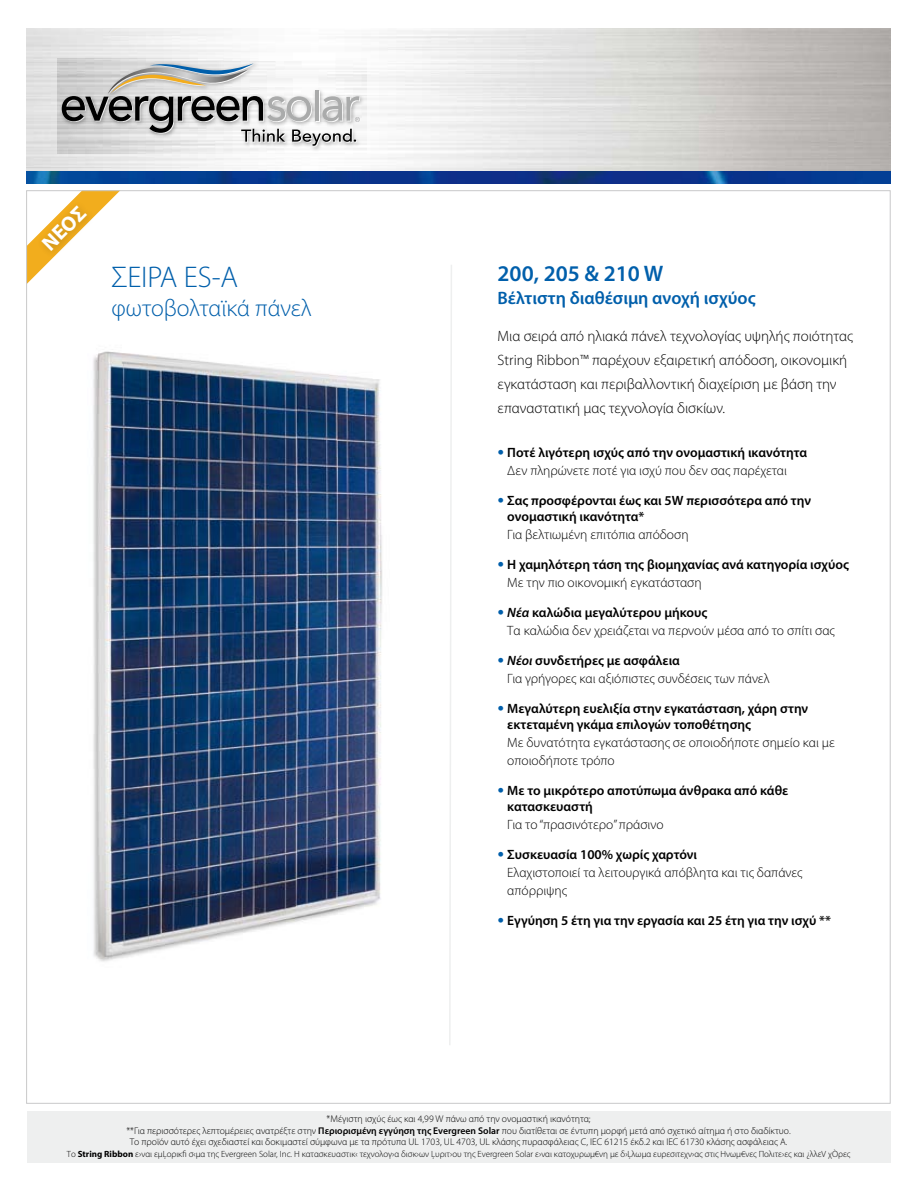
<style>
.page{position:relative;width:918px;height:1188px;background:#fff}
.page>*{position:absolute;margin:0;border:0;box-sizing:border-box;transform-origin:0 0}
.t1{font:300 30px "Myriad Pro";color:#005fab}
.t2{font:300 24px "Myriad Pro";letter-spacing:-.005em;color:#005fab}
.t3{font:600 22.5px "Myriad Pro";color:#005fab}
.t4{font:700 20.85px "Myriad Pro";color:#fff}
.t5{font:600 18px "Myriad Pro";color:#005fab}
.t6{font:300 15px/24px "Myriad Pro";color:#000}
.t7{font:600 13.5px/16.2px "Myriad Pro";color:#000}
.t8{font:300 13.5px/18px "Myriad Pro";color:#000}
.t9{font:300 9.75px/11.7px "Myriad Pro";color:#000;text-align:center}
.t10{font:300 9px "Myriad Pro";color:#000}
.s1{font-family:"Avenir";font-weight:400;color:#005fab}
.s2{font-weight:300}
.s3{font-weight:600;font-style:italic}
.s4{font-weight:600}
.s5{font-weight:700}
</style>
<div class="page">
<svg style="left:28px;top:192px;width:91px;height:91px"></svg>
<div style="left:34px;top:198px;width:60px;height:60px;background:#000;opacity:.2"></div>
<svg style="left:449px;top:265px;width:3px;height:780px"></svg>
<div style="left:27px;top:1111px;width:864px;height:51px;background:#eeefef"></div>
<img style="left:93px;top:351px;width:289px;height:611px">
<img style="left:27px;top:171px;width:864px;height:12px">
<img style="left:57px;top:59px;width:310px;height:94px">
<svg style="left:62px;top:63px;width:298px;height:84px"></svg>
<h3 class="t4" style="left:36px;top:237px;width:54px;rotate:-45deg">ΝΕΟΣ</h3>
<h1 class="t1" style="left:111px;top:259px;width:128px">ΣΕΙΡΑ ES-A</h1>
<h2 class="t2" style="left:111px;top:293px;width:202px">φωτοβολταϊκά πάνελ</h2>
<h3 class="t3" style="left:498px;top:259px;width:167px">200, 205 &amp; 210 W</h3>
<h3 class="t5" style="left:498px;top:286px;width:260px">Βέλτιστη διαθέσιμη ανοχή ισχύος</h3>
<p class="t6" style="left:498px;top:324px;width:357px">Μια σειρά από ηλιακά πάνελ τεχνολογίας υψηλής ποιότητας String Ribbon™ παρέχουν εξαιρετική απόδοση, οικονομική εγκατάσταση και περιβαλλοντική διαχείριση με βάση την επαναστατική μας τεχνολογία δισκίων.</p>
<p class="t7" style="left:507px;top:443px;width:301px;line-height:18px;text-indent:-10px"><span class="s1">•</span> Ποτέ λιγότερη ισχύς από την ονομαστική ικανότητα<br><span class="s2">Δεν πληρώνετε ποτέ για ισχύ που δεν σας παρέχεται</span></p>
<p class="t7" style="left:507px;top:492px;width:305px;text-indent:-10px"><span class="s1">•</span> Σας προσφέρονται έως και 5W περισσότερα από την ονομαστική ικανότητα*</p>
<p class="t8" style="left:507px;top:525px;width:183px">Για βελτιωμένη επιτόπια απόδοση</p>
<p class="t7" style="left:507px;top:555px;width:343px;line-height:18px;text-indent:-10px"><span class="s1">•</span> Η χαμηλότερη τάση της βιομηχανίας ανά κατηγορία ισχύος<br><span class="s2">Με την πιο οικονομική εγκατάσταση</span></p>
<p class="t8" style="left:507px;top:603px;width:329px;text-indent:-10px"><span class="s1">•</span> <span class="s3">Νέα</span> <span class="s4">καλώδια μεγαλύτερου μήκους<br></span>Τα καλώδια δεν χρειάζεται να περνούν μέσα από το σπίτι σας</p>
<p class="t8" style="left:507px;top:651px;width:264px;text-indent:-10px"><span class="s1">•</span> <span class="s3">Νέοι</span> <span class="s4">συνδετήρες με ασφάλεια<br></span>Για γρήγορες και αξιόπιστες συνδέσεις των πάνελ</p>
<p class="t7" style="left:507px;top:700px;width:302px;text-indent:-10px"><span class="s1">•</span> Μεγαλύτερη ευελιξία στην εγκατάσταση, χάρη στην εκτεταμένη γκάμα επιλογών τοποθέτησης</p>
<p class="t8" style="left:507px;top:734px;width:329px">Με δυνατότητα εγκατάστασης σε οποιοδήποτε σημείο και με οποιοδήποτε τρόπο</p>
<p class="t7" style="left:507px;top:782px;width:282px;text-indent:-10px"><span class="s1">•</span> Με το μικρότερο αποτύπωμα άνθρακα από κάθε κατασκευαστή</p>
<p class="t8" style="left:507px;top:816px;width:158px">Για το “πρασινότερο” πράσινο</p>
<p class="t8" style="left:507px;top:846px;width:297px;text-indent:-10px"><span class="s1">•</span> <span class="s4">Συσκευασία 100% χωρίς χαρτόνι<br></span>Ελαχιστοποιεί τα λειτουργικά απόβλητα και τις δαπάνες απόρριψης</p>
<p class="t7" style="left:498px;top:912px;width:335px"><span class="s1">•</span> Εγγύηση 5 έτη για την εργασία και 25 έτη για την ισχύ **</p>
<p class="t9" style="left:126px;top:1113px;width:666px">*Μέγιστη ισχύς έως και 4,99 W πάνω από την ονομαστική ικανότητα;<br>**Για περισσότερες λεπτομέρειες ανατρέξτε στην <span class="s4">Περιορισμένη εγγύηση της Evergreen Solar</span> που διατίθεται σε έντυπη μορφή μετά από σχετικό αίτημα ή στο διαδίκτυο.<br>Το προϊόν αυτό έχει σχεδιαστεί και δοκιμαστεί σύμφωνα με τα πρότυπα UL 1703, UL 4703, UL κλάσης πυρασφάλειας C, IEC 61215 έκδ.2 και IEC 61730 κλάσης ασφάλειας Α.</p>
<p class="t10" style="left:67px;top:1149px;width:785px">Το <span class="s5">String Ribbon</span> ε›ναι εμĻορικfi σ‹μα της Evergreen Solar, Inc. Η κατασκευαστικ‹ τεχνολογ›α δισκ›ων Ļυριτ›ου της Evergreen Solar ε›ναι κατοχυρωμ€νη με δ›Ļλωμα ευρεσιτεχν›ας στις Ηνωμ€νες Πολιτε›ες και ¿λλεV χÒρες</p>
</div>
